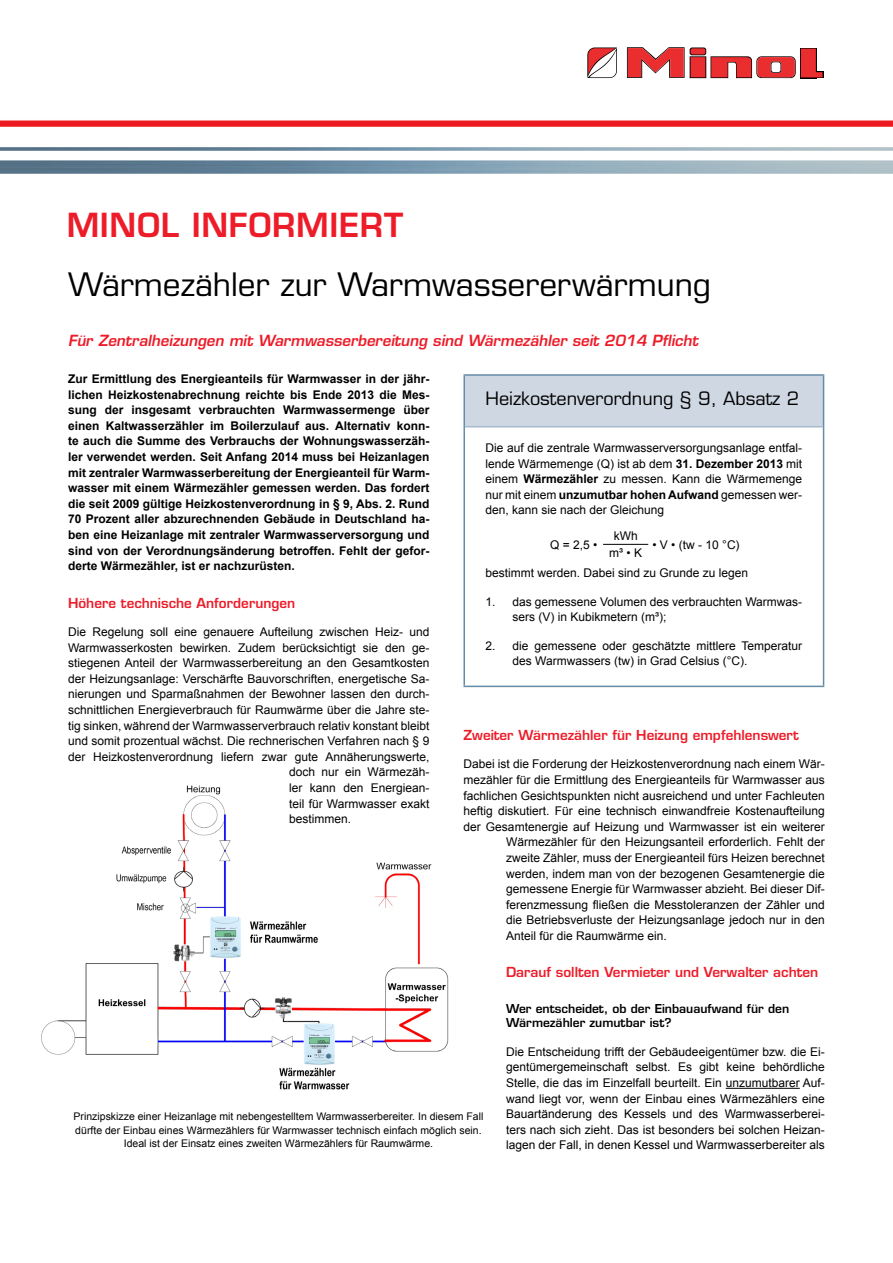
<style>
.page{position:relative;width:893px;height:1263px;background:#fff}
.page>*{position:absolute;margin:0;border:0;box-sizing:border-box;transform-origin:0 0}
.t1{font:600 32.4px "Eurostile LT Std";letter-spacing:.02em;color:#ed1c29}
.t2{font:31.5px "Eurostile LT Std";color:#000}
.t3{font:18px "Eurostile LT Std";color:#000}
.t4{font:italic 600 15px "Eurostile LT Std";color:#ed1c29}
.t5{font:600 13.5px "Eurostile LT Std";color:#ed1c29}
.t6{font:12px/15.6px "Arial";color:#000}
.t7{font:700 12px/15.6px "Arial";color:#000;text-align:justify}
.t8{font:600 12px/14.4px "Eurostile LT Std";color:#000}
.t9{font:10.5px/13.5px "Arial";color:#000;text-align:center}
.s1{font-weight:700}
</style>
<div class="page">
<img style="left:0;top:120px;width:893px;height:54px">
<svg style="left:587px;top:47px;width:30px;height:31px"></svg>
<svg style="left:627px;top:47px;width:195px;height:31px"></svg>
<img style="left:41px;top:785px;width:408px;height:305px">
<hr style="left:726px;top:1088px;width:74px;height:1px;background:#000">
<div style="left:464px;top:375px;width:360px;height:52px;background:#ced7e2"></div>
<hr style="left:463px;top:374px;width:361px;height:2px;background:#668ba7">
<hr style="left:463px;top:376px;width:2px;height:51px;background:#668ba7">
<hr style="left:823px;top:376px;width:1px;height:51px;background:#668ba7">
<hr style="left:463px;top:427px;width:2px;height:259px;background:#668ba7">
<hr style="left:823px;top:427px;width:1px;height:259px;background:#668ba7">
<hr style="left:463px;top:686px;width:361px;height:1px;background:#668ba7">
<hr style="left:465px;top:426px;width:358px;height:1px;background:#a8bbcd">
<hr style="left:603px;top:544px;width:45px;height:1px;background:#000">
<h1 class="t1" style="left:67px;top:205px;width:338px">MINOL INFORMIERT</h1>
<h2 class="t2" style="left:68px;top:265px;width:644px">Wärmezähler zur Warmwassererwärmung</h2>
<p class="t4" style="left:68px;top:331px;width:635px">Für Zentralheizungen mit Warmwasserbereitung sind Wärmezähler seit 2014 Pflicht</p>
<p class="t7" style="left:68px;top:371px;width:363px">Zur Ermittlung des Energieanteils für Warmwasser in der jähr&shy;lichen Heizkostenabrechnung reichte bis Ende 2013 die Mes&shy;sung der insgesamt verbrauchten Warmwassermenge über einen Kaltwasserzähler im Boilerzulauf aus. Alternativ konn&shy;te auch die Summe des Verbrauchs der Wohnungswasserzäh&shy;ler verwendet werden. Seit Anfang 2014 muss bei Heizanlagen mit zentraler Warmwasserbereitung der Energieanteil für Warm&shy;wasser mit einem Wärmezähler gemessen werden. Das fordert die seit 2009 gültige Heizkostenverordnung in § 9, Abs. 2. Rund 70 Prozent aller abzurechnenden Gebäude in Deutschland ha&shy;ben eine Heizanlage mit zentraler Warmwasserversorgung und sind von der Verordnungsänderung betroffen. Fehlt der gefor&shy;derte Wärmezähler, ist er nachzurüsten.</p>
<p class="t5" style="left:68px;top:594px;width:229px">Höhere technische Anforderungen</p>
<p class="t6" style="left:68px;top:624px;width:363px">Die Regelung soll eine genauere Aufteilung zwischen Heiz- und</p>
<p class="t6" style="left:68px;top:640px;width:363px">Warmwasserkosten bewirken. Zudem berücksichtigt sie den ge-</p>
<p class="t6" style="left:68px;top:655px;width:363px">stiegenen Anteil der Warmwasserbereitung an den Gesamtkosten</p>
<p class="t6" style="left:68px;top:671px;width:363px">der Heizungsanlage: Verschärfte Bauvorschriften, energetische Sa-</p>
<p class="t6" style="left:68px;top:686px;width:363px">nierungen und Sparmaßnahmen der Bewohner lassen den durch-</p>
<p class="t6" style="left:68px;top:702px;width:363px">schnittlichen Energieverbrauch für Raumwärme über die Jahre ste-</p>
<p class="t6" style="left:68px;top:718px;width:363px">tig sinken, während der Warmwasserverbrauch relativ konstant bleibt</p>
<p class="t6" style="left:68px;top:733px;width:363px">und somit prozentual wächst. Die rechnerischen Verfahren nach § 9</p>
<p class="t6" style="left:68px;top:749px;width:363px">der Heizkostenverordnung liefern zwar gute Annäherungswerte,</p>
<p class="t6" style="left:289px;top:764px;width:142px">doch nur ein Wärmezäh-</p>
<p class="t6" style="left:289px;top:780px;width:142px">ler kann den Energiean-</p>
<p class="t6" style="left:289px;top:796px;width:142px">teil für Warmwasser exakt</p>
<p class="t6" style="left:289px;top:811px;width:64px">bestimmen.</p>
<h3 class="t3" style="left:485px;top:388px;width:315px">Heizkostenverordnung § 9, Absatz 2</h3>
<p class="t6" style="left:485px;top:440px;width:318px;text-align:justify">Die auf die zentrale Warmwasserversorgungsanlage entfal&shy;lende Wärmemenge (Q) ist ab dem <span class="s1">31. Dezember 2013</span> mit einem <span class="s1">Wärmezähler</span> zu messen. Kann die Wärmemenge nur mit einem <span class="s1">unzumutbar hohen Aufwand</span> gemessen wer&shy;den, kann sie nach der Gleichung</p>
<p class="t6" style="left:550px;top:537px;width:49px">Q = 2,5 •</p>
<p class="t6" style="left:614px;top:528px;width:25px">kWh</p>
<p class="t6" style="left:652px;top:537px;width:89px">• V • (tw - 10 °C)</p>
<p class="t6" style="left:485px;top:543px;width:264px;line-height:19.8px;text-indent:124px">m³ • K<br>bestimmt werden. Dabei sind zu Grunde zu legen</p>
<p class="t6" style="left:512px;top:594px;width:291px;text-indent:-27px">1. das gemessene Volumen des verbrauchten Warmwas&shy;sers (V) in Kubikmetern (m³);</p>
<p class="t6" style="left:512px;top:638px;width:291px;text-indent:-27px">2. die gemessene oder geschätzte mittlere Temperatur des Warmwassers (tw) in Grad Celsius (°C).</p>
<p class="t5" style="left:463px;top:726px;width:337px">Zweiter Wärmezähler für Heizung empfehlenswert</p>
<p class="t6" style="left:463px;top:756px;width:363px">Dabei ist die Forderung der Heizkostenverordnung nach einem Wär-</p>
<p class="t6" style="left:463px;top:772px;width:363px">mezähler für die Ermittlung des Energieanteils für Warmwasser aus</p>
<p class="t6" style="left:463px;top:788px;width:363px">fachlichen Gesichtspunkten nicht ausreichend und unter Fachleuten</p>
<p class="t6" style="left:463px;top:803px;width:363px">heftig diskutiert. Für eine technisch einwandfreie Kostenaufteilung</p>
<p class="t6" style="left:463px;top:819px;width:363px">der Gesamtenergie auf Heizung und Warmwasser ist ein weiterer</p>
<p class="t6" style="left:506px;top:834px;width:320px">Wärmezähler für den Heizungsanteil erforderlich. Fehlt der</p>
<p class="t6" style="left:506px;top:850px;width:320px">zweite Zähler, muss der Energieanteil fürs Heizen berechnet</p>
<p class="t6" style="left:506px;top:866px;width:320px">werden, indem man von der bezogenen Gesamtenergie die</p>
<p class="t6" style="left:506px;top:881px;width:320px">gemessene Energie für Warmwasser abzieht. Bei dieser Dif-</p>
<p class="t6" style="left:506px;top:897px;width:320px">ferenzmessung fließen die Messtoleranzen der Zähler und</p>
<p class="t6" style="left:506px;top:912px;width:320px">die Betriebsverluste der Heizungsanlage jedoch nur in den</p>
<p class="t6" style="left:506px;top:928px;width:162px">Anteil für die Raumwärme ein.</p>
<p class="t5" style="left:506px;top:964px;width:314px">Darauf sollten Vermieter und Verwalter achten</p>
<p class="t8" style="left:506px;top:1001px;width:285px">Wer entscheidet, ob der Einbauaufwand für den<br>Wärmezähler zumutbar ist?</p>
<p class="t6" style="left:506px;top:1044px;width:320px;text-align:justify">Die Entscheidung trifft der Gebäudeeigentümer bzw. die Ei&shy;gentümergemeinschaft selbst. Es gibt keine behördliche Stelle, die das im Einzelfall beurteilt. Ein unzumutbarer Auf&shy;wand liegt vor, wenn der Einbau eines Wärmezählers eine Bauartänderung des Kessels und des Warmwasserberei&shy;ters nach sich zieht. Das ist besonders bei solchen Heizan&shy;lagen der Fall, in denen Kessel und Warmwasserbereiter als</p>
<p class="t9" style="left:74px;top:1110px;width:411px">Prinzipskizze einer Heizanlage mit nebengestelltem Warmwasserbereiter. In diesem Fall dürfte der Einbau eines Wärmezählers für Warmwasser technisch einfach möglich sein.<br>Ideal ist der Einsatz eines zweiten Wärmezählers für Raumwärme.</p>
</div>
